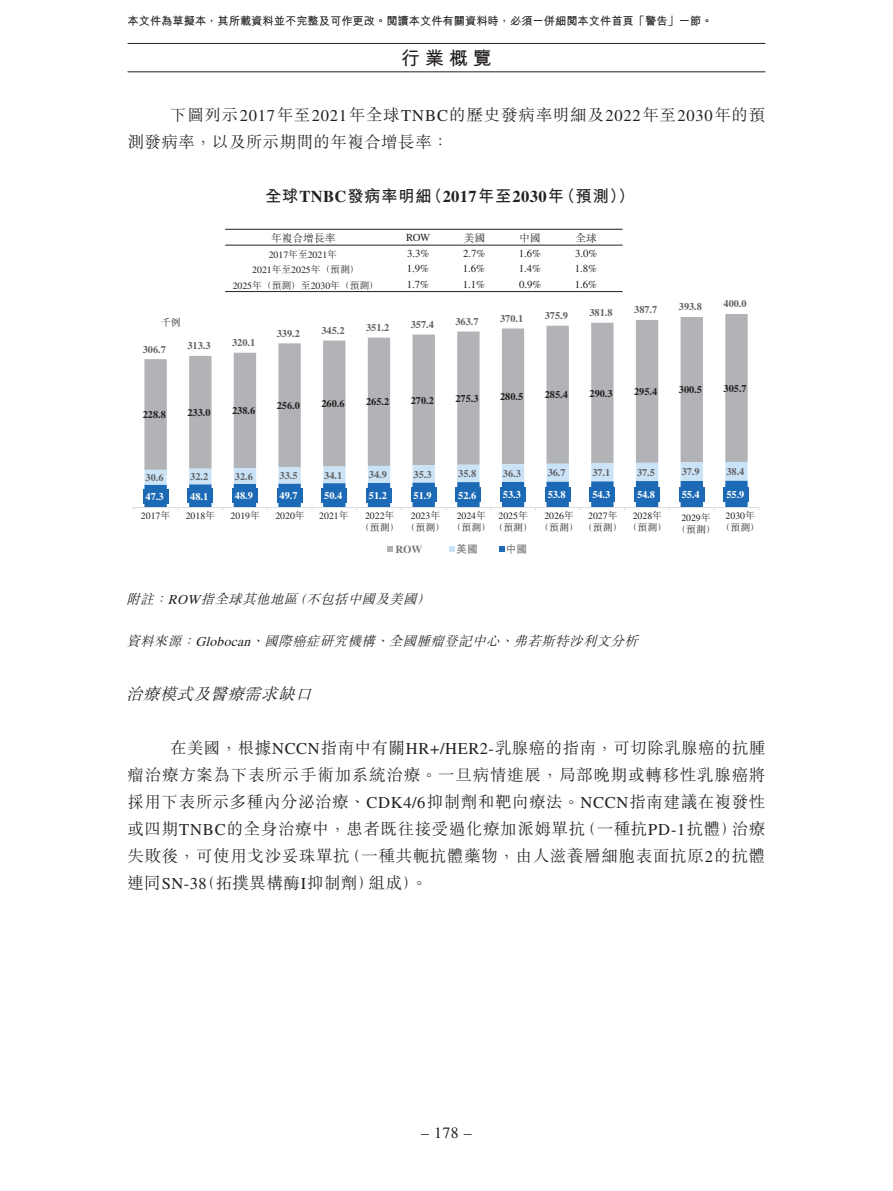
<style>
.page{position:relative;width:893px;height:1191px;background:#fff}
.page>*{position:absolute;margin:0;border:0;box-sizing:border-box;transform-origin:0 0}
.t1{font:700 18.75px "M Hei HK";color:#231f20}
.t2{font:300 16.5px/27px "M Sung HK";letter-spacing:.04em;color:#231f20}
.t3{font:700 16.5px "M Hei HK";letter-spacing:.025em;color:#231f20}
.t4{font:italic 300 16.5px "M Sung HK";color:#231f20}
.t5{font:15.75px "Times LT Std";color:#231f20}
.t6{font:italic 300 13.5px "M Sung HK";color:#231f20}
.t7{font:700 11.25px "M Hei HK";color:#231f20}
.t8{font:10.8px/15.5px "Times LT Std";color:#231f20;text-align:justify}
.t9{font:10.8px "M Sung HK Light E Ten B5 H";color:#231f20}
.t10{font:10.8px "M Hei HK Bold E Ten B5 H";color:#76787b}
.t11{font:700 10.8px "Times LT Std";color:#76787b}
.t12{font:700 10.35px "Times LT Std";color:#636366}
.t13{font:700 10.35px "Times LT Std";color:#231f20}
.t14{font:700 10.35px "Times LT Std";letter-spacing:-.005em;color:#fff}
.t15{font:9.75px/15.5px "Times LT Std";color:#231f20}
.t16{font:9.75px "M Sung HK Light E Ten B5 H";letter-spacing:.025em;color:#231f20}
.s1{font-family:"Times LT Std";font-weight:400}
.s2{font-family:"Times LT Std"}
.s3{font-family:"M Sung HK Light E Ten B5 H"}
</style>
<div class="page">
<hr style="left:128px;top:43px;width:637px;height:1px;background:#231f20">
<hr style="left:128px;top:71px;width:637px;height:1px;background:#231f20">
<svg style="left:144px;top:314px;width:604px;height:148px"></svg>
<hr style="left:133px;top:507px;width:626px;height:1px;background:#dcdddf">
<svg style="left:144px;top:462px;width:604px;height:48px"></svg>
<div style="left:143px;top:489px;width:25px;height:14px;background:#1c6ab5"></div>
<div style="left:187px;top:488px;width:26px;height:15px;background:#1c6ab5"></div>
<div style="left:232px;top:488px;width:26px;height:15px;background:#1c6ab5"></div>
<div style="left:277px;top:488px;width:25px;height:15px;background:#1c6ab5"></div>
<div style="left:321px;top:488px;width:26px;height:15px;background:#1c6ab5"></div>
<div style="left:366px;top:488px;width:26px;height:14px;background:#1c6ab5"></div>
<div style="left:411px;top:487px;width:26px;height:15px;background:#1c6ab5"></div>
<div style="left:455px;top:487px;width:26px;height:15px;background:#1c6ab5"></div>
<div style="left:500px;top:487px;width:26px;height:15px;background:#1c6ab5"></div>
<div style="left:545px;top:487px;width:26px;height:15px;background:#1c6ab5"></div>
<div style="left:589px;top:487px;width:26px;height:15px;background:#1c6ab5"></div>
<div style="left:634px;top:487px;width:26px;height:14px;background:#1c6ab5"></div>
<div style="left:679px;top:487px;width:26px;height:14px;background:#1c6ab5"></div>
<div style="left:724px;top:486px;width:25px;height:15px;background:#1c6ab5"></div>
<svg style="left:387px;top:546px;width:5px;height:6px"></svg>
<svg style="left:449px;top:546px;width:5px;height:6px"></svg>
<svg style="left:499px;top:546px;width:5px;height:6px"></svg>
<hr style="left:225px;top:245px;width:398px;height:1px;background:#231f20">
<hr style="left:225px;top:229px;width:398px;height:1px;background:#231f20">
<hr style="left:225px;top:291px;width:398px;height:1px;background:#231f20">
<p class="t7" style="left:128px;top:13px;width:586px">本文件為草擬本，其所載資料並不完整及可作更改。閱讀本文件有關資料時，必須一併細閱本文件首頁「警告」一節。</p>
<p class="t1" style="left:401px;top:44px;width:92px">行業概覽</p>
<p class="t2" style="left:128px;top:101px;width:639px;text-indent:43px">下圖列示<span class="s1">2017</span>年至<span class="s1">2021</span>年全球<span class="s1">TNBC</span>的歷史發病率明細及<span class="s1">2022</span>年至<span class="s1">2030</span>年的預測發病率，以及所示期間的年複合增長率：</p>
<p class="t3" style="left:265px;top:184px;width:371px">全球<span class="s2">TNBC</span>發病率明細（<span class="s2">2017</span>年至<span class="s2">2030</span>年（預測））</p>
<p class="t16" style="left:161px;top:316px;width:21px">千例</p>
<p class="t9" style="left:271px;top:230px;width:66px">年複合增長率</p>
<p class="t8" style="left:406px;top:230px;width:26px">ROW</p>
<p class="t15" style="left:252px;top:247px;width:109px;text-indent:17px">2017<span class="s3">年至</span>2021<span class="s3">年<br></span>2021<span class="s3">年至</span>2025<span class="s3">年（預測）</span></p>
<p class="t16" style="left:233px;top:278px;width:148px"><span class="s2">2025</span>年（預測）至<span class="s2">2030</span>年（預測）</p>
<p class="t8" style="left:407px;top:245px;width:24px">3.3% 1.9% 1.7%</p>
<p class="t9" style="left:464px;top:230px;width:23px">美國</p>
<p class="t8" style="left:463px;top:245px;width:24px">2.7% 1.6% 1.1%</p>
<p class="t9" style="left:519px;top:230px;width:23px">中國</p>
<p class="t8" style="left:519px;top:245px;width:24px">1.6% 1.4% 0.9%</p>
<p class="t9" style="left:575px;top:230px;width:23px">全球</p>
<p class="t8" style="left:575px;top:245px;width:24px">3.0% 1.8% 1.6%</p>
<p class="t12" style="left:277px;top:327px;width:25px">339.2</p>
<p class="t12" style="left:321px;top:324px;width:25px">345.2</p>
<p class="t12" style="left:366px;top:321px;width:25px">351.2</p>
<p class="t12" style="left:411px;top:318px;width:25px">357.4</p>
<p class="t12" style="left:455px;top:315px;width:25px">363.7</p>
<p class="t12" style="left:500px;top:312px;width:25px">370.1</p>
<p class="t12" style="left:545px;top:309px;width:25px">375.9</p>
<p class="t12" style="left:589px;top:306px;width:25px">381.8</p>
<p class="t12" style="left:634px;top:304px;width:25px">387.7</p>
<p class="t12" style="left:679px;top:301px;width:25px">393.8</p>
<p class="t12" style="left:723px;top:298px;width:25px">400.0</p>
<p class="t12" style="left:143px;top:343px;width:25px">306.7</p>
<p class="t12" style="left:187px;top:340px;width:25px">313.3</p>
<p class="t12" style="left:232px;top:336px;width:25px">320.1</p>
<p class="t13" style="left:143px;top:408px;width:25px">228.8</p>
<p class="t13" style="left:187px;top:406px;width:25px">233.0</p>
<p class="t13" style="left:232px;top:404px;width:25px">238.6</p>
<p class="t13" style="left:277px;top:399px;width:25px">256.0</p>
<p class="t13" style="left:321px;top:397px;width:25px">260.6</p>
<p class="t13" style="left:366px;top:396px;width:25px">265.2</p>
<p class="t13" style="left:411px;top:394px;width:25px">270.2</p>
<p class="t13" style="left:455px;top:392px;width:25px">275.3</p>
<p class="t13" style="left:500px;top:390px;width:25px">280.5</p>
<p class="t13" style="left:545px;top:389px;width:25px">285.4</p>
<p class="t13" style="left:589px;top:387px;width:25px">290.3</p>
<p class="t13" style="left:634px;top:385px;width:25px">295.4</p>
<p class="t13" style="left:679px;top:384px;width:25px">300.5</p>
<p class="t13" style="left:723px;top:382px;width:25px">305.7</p>
<p class="t12" style="left:146px;top:471px;width:20px">30.6</p>
<p class="t12" style="left:190px;top:470px;width:20px">32.2</p>
<p class="t12" style="left:235px;top:470px;width:20px">32.6</p>
<p class="t12" style="left:280px;top:469px;width:20px">33.5</p>
<p class="t12" style="left:324px;top:469px;width:19px">34.1</p>
<p class="t12" style="left:369px;top:468px;width:19px">34.9</p>
<p class="t12" style="left:414px;top:468px;width:19px">35.3</p>
<p class="t12" style="left:458px;top:467px;width:20px">35.8</p>
<p class="t12" style="left:503px;top:467px;width:19px">36.3</p>
<p class="t12" style="left:548px;top:466px;width:19px">36.7</p>
<p class="t12" style="left:592px;top:466px;width:20px">37.1</p>
<p class="t12" style="left:637px;top:466px;width:19px">37.5</p>
<p class="t12" style="left:682px;top:465px;width:19px">37.9</p>
<p class="t12" style="left:726px;top:465px;width:20px">38.4</p>
<p class="t14" style="left:146px;top:490px;width:20px">47.3</p>
<p class="t14" style="left:190px;top:490px;width:20px">48.1</p>
<p class="t14" style="left:235px;top:490px;width:19px">48.9</p>
<p class="t14" style="left:280px;top:489px;width:19px">49.7</p>
<p class="t14" style="left:324px;top:489px;width:19px">50.4</p>
<p class="t14" style="left:369px;top:489px;width:19px">51.2</p>
<p class="t14" style="left:414px;top:489px;width:20px">51.9</p>
<p class="t14" style="left:458px;top:489px;width:20px">52.6</p>
<p class="t14" style="left:503px;top:488px;width:19px">53.3</p>
<p class="t14" style="left:548px;top:488px;width:19px">53.8</p>
<p class="t14" style="left:592px;top:488px;width:20px">54.3</p>
<p class="t14" style="left:637px;top:488px;width:19px">54.8</p>
<p class="t14" style="left:682px;top:488px;width:19px">55.4</p>
<p class="t14" style="left:726px;top:488px;width:20px">55.9</p>
<p class="t15" style="left:141px;top:508px;width:31px">2017<span class="s3">年</span></p>
<p class="t15" style="left:186px;top:508px;width:31px">2018<span class="s3">年</span></p>
<p class="t15" style="left:231px;top:508px;width:31px">2019<span class="s3">年</span></p>
<p class="t15" style="left:275px;top:508px;width:31px">2020<span class="s3">年</span></p>
<p class="t15" style="left:319px;top:508px;width:31px">2021<span class="s3">年</span></p>
<p class="t15" style="left:411px;top:508px;width:31px">2023<span class="s3">年</span></p>
<p class="t16" style="left:406px;top:520px;width:41px">（預測）</p>
<p class="t15" style="left:365px;top:508px;width:31px">2022<span class="s3">年</span></p>
<p class="t16" style="left:360px;top:520px;width:41px">（預測）</p>
<p class="t15" style="left:457px;top:508px;width:31px">2024<span class="s3">年</span></p>
<p class="t16" style="left:451px;top:520px;width:83px">（預測）（預測）</p>
<p class="t15" style="left:499px;top:508px;width:31px">2025<span class="s3">年</span></p>
<p class="t15" style="left:544px;top:508px;width:31px">2026<span class="s3">年</span></p>
<p class="t16" style="left:539px;top:520px;width:85px">（預測）（預測）</p>
<p class="t15" style="left:588px;top:508px;width:31px">2027<span class="s3">年</span></p>
<p class="t15" style="left:633px;top:508px;width:31px">2028<span class="s3">年</span></p>
<p class="t16" style="left:627px;top:520px;width:41px">（預測）</p>
<p class="t15" style="left:681px;top:510px;width:31px">2029<span class="s3">年</span></p>
<p class="t16" style="left:676px;top:522px;width:41px">（預測）</p>
<p class="t15" style="left:726px;top:508px;width:31px">2030<span class="s3">年</span></p>
<p class="t16" style="left:720px;top:520px;width:41px">（預測）</p>
<p class="t11" style="left:395px;top:543px;width:28px">ROW</p>
<p class="t10" style="left:456px;top:541px;width:23px">美國</p>
<p class="t10" style="left:506px;top:541px;width:23px">中國</p>
<p class="t6" style="left:126px;top:589px;width:311px">附註：<span class="s1">ROW</span>指全球其他地區（不包括中國及美國）</p>
<p class="t6" style="left:126px;top:631px;width:518px">資料來源：<span class="s1">Globocan</span>、國際癌症研究機構、全國腫瘤登記中心、弗若斯特沙利文分析</p>
<p class="t4" style="left:126px;top:682px;width:193px">治療模式及醫療需求缺口</p>
<p class="t2" style="left:128px;top:733px;width:639px;text-align:justify;text-indent:43px">在美國，根據<span class="s1">NCCN</span>指南中有關<span class="s1">HR+/HER2-</span>乳腺癌的指南，可切除乳腺癌的抗腫瘤治療方案為下表所示手術加系統治療。一旦病情進展，局部晚期或轉移性乳腺癌將採用下表所示多種內分泌治療、<span class="s1">CDK4/6</span>抑制劑和靶向療法。<span class="s1">NCCN</span>指南建議在複發性或四期<span class="s1">TNBC</span>的全身治療中，患者既往接受過化療加派姆單抗（一種抗<span class="s1">PD-1</span>抗體）治療失敗後，可使用戈沙妥珠單抗（一種共軛抗體藥物，由人滋養層細胞表面抗原<span class="s1">2</span>的抗體連同<span class="s1">SN-38</span>（拓撲異構酶<span class="s1">I</span>抑制劑）組成）。</p>
<p class="t5" style="left:421px;top:1124px;width:52px">– 178 –</p>
</div>
